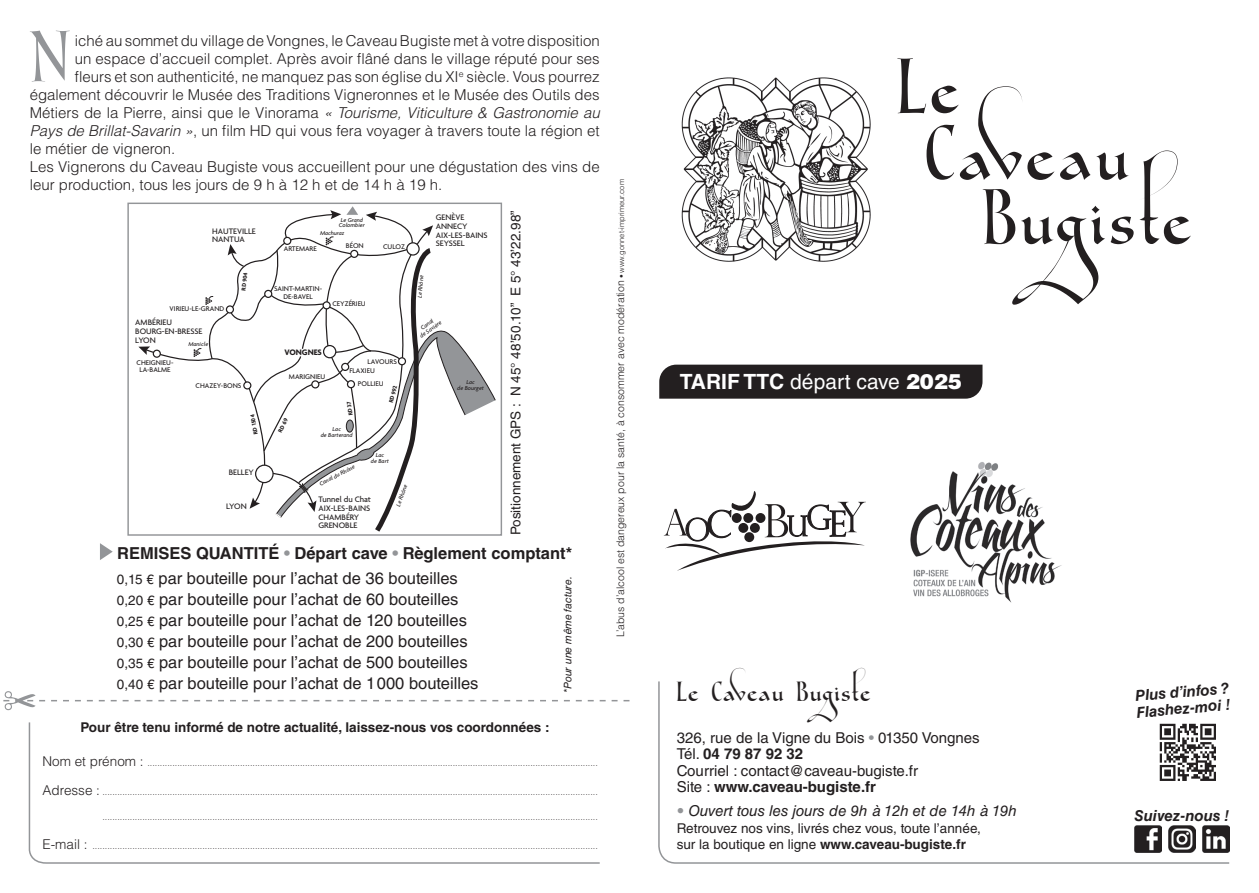
<style>
.page{position:relative;width:1259px;height:893px;background:#fff}
.page>*{position:absolute;margin:0;border:0;box-sizing:border-box;transform-origin:0 0}
.t1{font:51px "Gondola SD Swash";color:#939598}
.t2{font:21px "Helvetica LT Std";color:#fff}
.t3{font:19.5px "Gondola SD Swash";color:#231f20}
.t4{font:16.5px/21px "Helvetica LT Std";color:#231f20}
.t5{font:700 16.5px/25.2px "Helvetica LT Std";color:#231f20}
.t6{font:300 15px "Helvetica LT Std";color:#231f20}
.t7{font:15px/16.5px "Helvetica LT Std";color:#231f20}
.t8{font:italic 15px "Helvetica LT Std";color:#231f20}
.t9{font:italic 700 15px/16.5px "Helvetica LT Std";color:#231f20}
.t10{font:13.5px/16.5px "Helvetica LT Std";color:#231f20}
.t11{font:700 13.5px "Helvetica LT Std";color:#231f20}
.t12{font:300 10.5px "Helvetica LT Std";color:#231f20}
.t13{font:italic 10.5px "Helvetica LT Std";color:#231f20}
.t14{font:300 9px "Helvetica LT Std";color:#231f20}
.t15{font:500 8.55px/8.6px "Agenda";color:#231f20}
.t16{font:700 8.55px "Agenda";color:#231f20}
.t17{font:500 7.35px/7.4px "Agenda";color:#231f20;text-align:center}
.t18{font:italic 500 6.15px/5.6px "Agenda";color:#231f20;text-align:center}
.t19{font:700 6.15px "Agenda";color:#231f20}
.s1{font-style:italic}
.s2{color:#939598}
.s3{font-weight:400;font-size:13.5px}
.s4{font-weight:400}
.s5{font-size:13.5px}
.s6{font-size:7.5px}
.s7{font-weight:700}
.s8{font-weight:900}
</style>
<div class="page">
<img style="left:681px;top:77px;width:190px;height:185px">
<svg style="left:1060px;top:152px;width:30px;height:28px"></svg>
<svg style="left:1096px;top:152px;width:33px;height:28px"></svg>
<svg style="left:982px;top:189px;width:151px;height:116px"></svg>
<svg style="left:1139px;top:151px;width:52px;height:93px"></svg>
<svg style="left:897px;top:58px;width:157px;height:122px"></svg>
<div style="left:659px;top:365px;width:323px;height:34px;background:#231f20"></div>
<svg style="left:100px;top:543px;width:13px;height:17px"></svg>
<svg style="left:658px;top:681px;width:572px;height:183px"></svg>
<svg style="left:28px;top:722px;width:572px;height:142px"></svg>
<svg style="left:138px;top:206px;width:358px;height:326px"></svg>
<svg style="left:407px;top:243px;width:12px;height:12px"></svg>
<div style="left:406px;top:242px;width:14px;height:14px;border:1px solid #231f20;border-radius:50%"></div>
<div style="left:127px;top:203px;width:375px;height:333px;border:1px solid #939598"></div>
<svg style="left:664px;top:492px;width:202px;height:79px"></svg>
<img style="left:910px;top:462px;width:152px;height:141px">
<img style="left:1134px;top:826px;width:27px;height:27px">
<img style="left:1168px;top:826px;width:27px;height:27px">
<img style="left:1202px;top:826px;width:27px;height:27px">
<svg style="left:3px;top:691px;width:626px;height:19px"></svg>
<h1 class="t1" style="left:30px;top:34px;width:47px">N</h1>
<h3 class="t6" style="left:75px;top:31px;width:526px">iché au sommet du village de Vongnes, le Caveau Bugiste met à votre disposition</h3>
<h3 class="t6" style="left:75px;top:49px;width:526px">un espace d’accueil complet. Après avoir flâné dans le village réputé pour ses</h3>
<h3 class="t6" style="left:75px;top:67px;width:526px">fleurs et son authenticité, ne manquez pas son église du XI<sup>e</sup> siècle. Vous pourrez</h3>
<h3 class="t6" style="left:30px;top:85px;width:571px">également découvrir le Musée des Traditions Vigneronnes et le Musée des Outils des</h3>
<h3 class="t6" style="left:30px;top:103px;width:571px">Métiers de la Pierre, ainsi que le Vinorama <span class="s1">« Tourisme, Viticulture &amp; Gastronomie au</span></h3>
<h3 class="t6" style="left:30px;top:121px;width:571px"><span class="s1">Pays de Brillat-Savarin »</span>, un film HD qui vous fera voyager à travers toute la région et</h3>
<h3 class="t6" style="left:30px;top:139px;width:147px">le métier de vigneron.</h3>
<h3 class="t6" style="left:30px;top:157px;width:571px">Les Vignerons du Caveau Bugiste vous accueillent pour une dégustation des vins de</h3>
<h3 class="t6" style="left:30px;top:175px;width:414px">leur production, tous les jours de 9 h à 12 h et de 14 h à 19 h.</h3>
<p class="t15" style="left:212px;top:227px;width:45px">HAUTEVILLE<br>NANTUA</p>
<p class="t17" style="left:170px;top:305px;width:56px">VIRIEU-LE-GRAND</p>
<p class="t19" style="left:240px;top:290px;width:20px;rotate:-83deg">RD 904</p>
<p class="t18" style="left:339px;top:217px;width:28px;text-align:left">Le Grand<br>Colombier</p>
<p class="t18" style="left:320px;top:230px;width:26px">Machuraz</p>
<p class="t17" style="left:284px;top:245px;width:34px">ARTEMARE</p>
<p class="t17" style="left:346px;top:241px;width:19px">BÉON</p>
<p class="t17" style="left:383px;top:243px;width:23px">CULOZ</p>
<p class="t17" style="left:274px;top:285px;width:50px">SAINT-MARTIN-<br>DE-BAVEL</p>
<p class="t17" style="left:332px;top:299px;width:35px">CEYZÉRIEU</p>
<p class="t15" style="left:135px;top:318px;width:69px">AMBÉRIEU<br>BOURG-EN-BRESSE<br>LYON</p>
<p class="t17" style="left:137px;top:358px;width:38px">CHEIGNIEU-<br>LA-BALME</p>
<p class="t17" style="left:196px;top:382px;width:47px">CHAZEY-BONS</p>
<p class="t18" style="left:188px;top:341px;width:21px">Manicle</p>
<p class="t16" style="left:284px;top:347px;width:39px">VONGNES</p>
<p class="t17" style="left:289px;top:372px;width:38px">MARIGNIEU</p>
<p class="t17" style="left:367px;top:358px;width:31px">LAVOURS</p>
<p class="t17" style="left:349px;top:367px;width:27px">FLAXIEU</p>
<p class="t19" style="left:252px;top:435px;width:21px;rotate:-100deg">RD 1504</p>
<p class="t19" style="left:276px;top:430px;width:17px;rotate:-64deg">RD 69</p>
<p class="t17" style="left:358px;top:380px;width:27px">POLLIEU</p>
<p class="t19" style="left:387px;top:402px;width:20px;rotate:-75deg">RD 992</p>
<p class="t19" style="left:347px;top:416px;width:16px;rotate:-98deg">RD 37</p>
<p class="t18" style="left:321px;top:426px;width:34px">Lac<br>de Barterand</p>
<p class="t18" style="left:371px;top:452px;width:20px">Lac<br>de Bart</p>
<p class="t18" style="left:318px;top:481px;width:41px;rotate:-27deg">Canal du Rhône</p>
<p class="t15" style="left:229px;top:468px;width:27px">BELLEY</p>
<p class="t15" style="left:226px;top:502px;width:22px">LYON</p>
<p class="t15" style="left:318px;top:495px;width:54px">Tunnel du Chat<br>AIX-LES-BAINS<br>CHAMBÉRY<br>GRENOBLE</p>
<p class="t18" style="left:395px;top:505px;width:24px;rotate:-70deg">Le Rhône</p>
<p class="t18" style="left:417px;top:298px;width:24px;rotate:-85deg">Le Rhône</p>
<p class="t15" style="left:436px;top:213px;width:53px">GENÈVE<br>ANNECY<br>AIX-LES-BAINS<br>SEYSSEL</p>
<p class="t18" style="left:415px;top:329px;width:27px;line-height:6.1px;rotate:-36deg">Canal<br>de Savière</p>
<p class="t18" style="left:457px;top:379px;width:28px;line-height:6.1px">Lac<br>de Bourget</p>
<h3 class="t10" style="left:507px;top:535px;width:326px;rotate:-90deg">Positionnement GPS : N 45° 48’50.10” E 5° 43’22.98”</h3>
<h3 class="t5" style="left:117px;top:540px;width:456px">REMISES QUANTITÉ <span class="s2">•</span> Départ cave <span class="s2">•</span> Règlement comptant*<br><span class="s3">0,15 €</span> <span class="s4">par bouteille pour l’achat de 36 bouteilles</span></h3>
<p class="t4" style="left:117px;top:589px;width:363px"><span class="s5">0,20 €</span> par bouteille pour l’achat de 60 bouteilles <span class="s5">0,25 €</span> par bouteille pour l’achat de 120 bouteilles <span class="s5">0,30 €</span> par bouteille pour l’achat de 200 bouteilles <span class="s5">0,35 €</span> par bouteille pour l’achat de 500 bouteilles <span class="s5">0,40 €</span> par bouteille pour l’achat de 1000 bouteilles</p>
<p class="t13" style="left:562px;top:693px;width:118px;rotate:-90deg">*Pour une même facture.</p>
<h3 class="t11" style="left:80px;top:719px;width:471px">Pour être tenu informé de notre actualité, laissez-nous vos coordonnées :</h3>
<p class="t14" style="left:43px;top:757px;width:557px"><span class="s5">Nom et prénom :</span> ....................................................................................................................................................................................</p>
<p class="t14" style="left:43px;top:786px;width:557px"><span class="s5">Adresse :</span> ......................................................................................................................................................................................................</p>
<p class="t14" style="left:102px;top:811px;width:497px">......................................................................................................................................................................................................</p>
<p class="t14" style="left:43px;top:840px;width:557px"><span class="s5">E-mail :</span> ..........................................................................................................................................................................................................</p>
<p class="t12" style="left:614px;top:637px;width:460px;rotate:-90deg">L’abus d’alcool est dangereux pour la santé, à consommer avec modération <span class="s6">• www.gonnet-imprimeur.com</span></p>
<h2 class="t2" style="left:680px;top:370px;width:283px"><span class="s7">TARIF TTC</span> départ cave <span class="s8">2025</span></h2>
<h3 class="t3" style="left:676px;top:683px;width:197px">Le Caveau Bugiste</h3>
<h3 class="t7" style="left:676px;top:729px;width:304px">326, rue de la Vigne du Bois <span class="s2">•</span> 01350 Vongnes<br>Tél. <span class="s7">04 79 87 92 32<br></span>Courriel : contact@caveau-bugiste.fr<br>Site : <span class="s7">www.caveau-bugiste.fr</span></h3>
<h3 class="t8" style="left:676px;top:802px;width:342px"><span class="s2">•</span> Ouvert tous les jours de 9h à 12h et de 14h à 19h</h3>
<h3 class="t10" style="left:676px;top:820px;width:306px">Retrouvez nos vins, livrés chez vous, toute l’année, sur la boutique en ligne <span class="s7">www.caveau-bugiste.fr</span></h3>
<h3 class="t9" style="left:1134px;top:687px;width:96px;rotate:-5deg">Plus d’infos ?<br>Flashez-moi !</h3>
<h3 class="t9" style="left:1134px;top:807px;width:96px">Suivez-nous !</h3>
</div>
